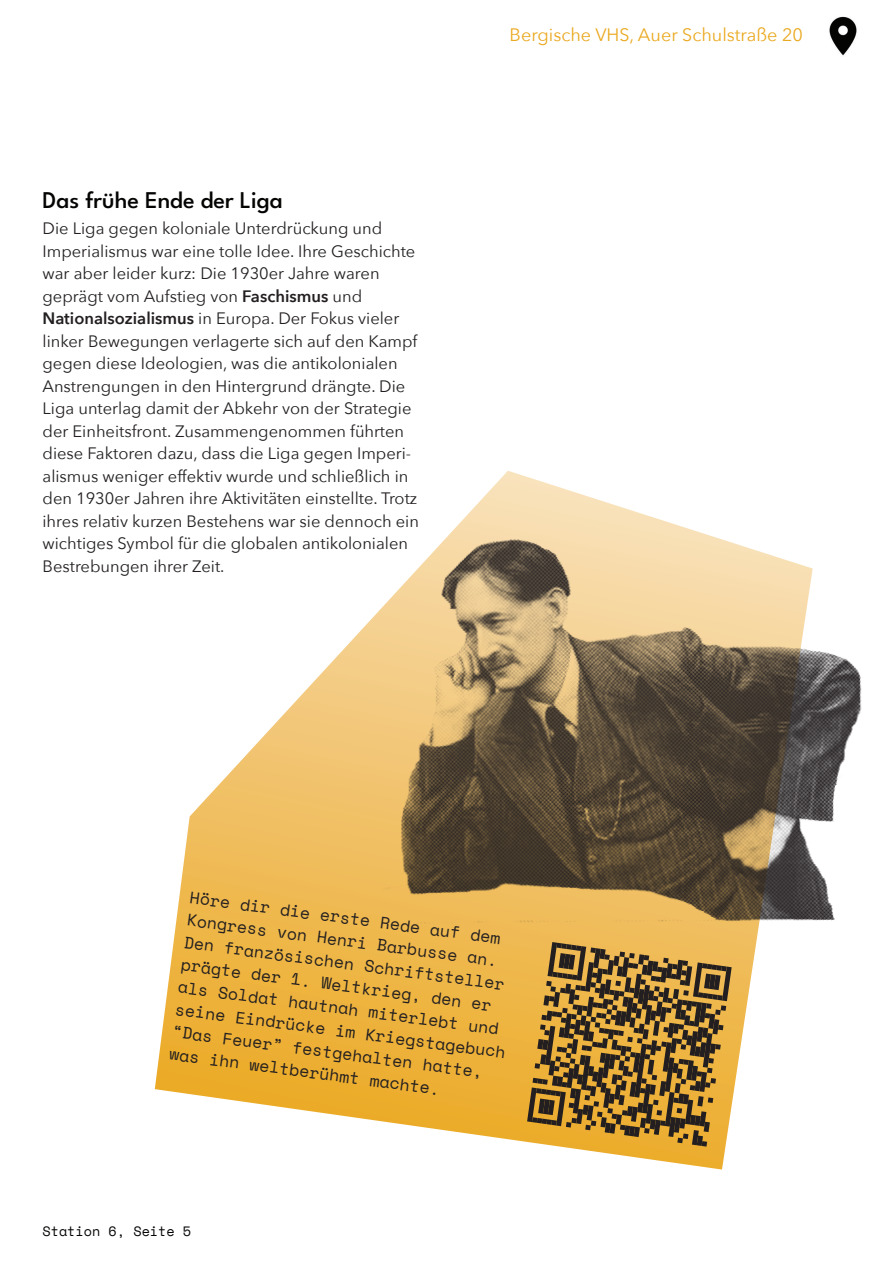
<style>
.page{position:relative;width:893px;height:1263px;background:#fff}
.page>*{position:absolute;margin:0;border:0;box-sizing:border-box;transform-origin:0 0}
.t1{font:500 24px "League Spartan";color:#040503}
.t2{font:18px "Avenir Next";color:#eaa920}
.t3{font:16.5px/22.5px "Avenir Next";color:#231f20}
.t4{font:16.5px/22.5px "Space Mono";color:#231f20}
.t5{font:13.5px "Space Mono";color:#040503}
.s1{font-weight:600}
</style>
<div class="page">
<svg style="left:155px;top:471px;width:603px;height:698px"></svg>
<img style="left:829px;top:16px;width:28px;height:40px">
<img style="left:378px;top:524px;width:484px;height:410px">
<svg style="left:527px;top:942px;width:205px;height:204px;background:#9c7835"></svg>
<h1 class="t1" style="left:43px;top:182px;width:242px">Das frühe Ende der Liga</h1>
<p class="t3" style="left:43px;top:216px;width:378px">Die Liga gegen koloniale Unterdrückung und Imperialismus war eine tolle Idee. Ihre Geschichte war aber leider kurz: Die 1930er Jahre waren geprägt vom Aufstieg von <span class="s1">Faschismus</span> und <span class="s1">Nationalsozialismus</span> in Europa. Der Fokus vieler linker Bewegungen verlagerte sich auf den Kampf gegen diese Ideologien, was die antikolonialen Anstrengungen in den Hintergrund drängte. Die Liga unterlag damit der Abkehr von der Strategie der Einheitsfront. Zusammengenommen führten diese Faktoren dazu, dass die Liga gegen Imperi&shy;alismus weniger effektiv wurde und schließlich in den 1930er Jahren ihre Aktivitäten einstellte. Trotz ihres relativ kurzen Bestehens war sie dennoch ein wichtiges Symbol für die globalen antikolonialen Bestrebungen ihrer Zeit.</p>
<p class="t2" style="left:510px;top:19px;width:295px">Bergische VHS, Auer Schulstraße 20</p>
<p class="t4" style="left:192px;top:884px;width:336px;rotate:8deg">Höre dir die erste Rede auf dem<br>Kongress von Henri Barbusse an.<br>Den französischen Schriftsteller prägte der 1. Weltkrieg, den er als Soldat hautnah miterlebt und seine Eindrücke im Kriegstagebuch “Das Feuer” festgehalten hatte, was ihn weltberühmt machte.</p>
<p class="t5" style="left:43px;top:1221px;width:150px">Station 6, Seite 5</p>
</div>
